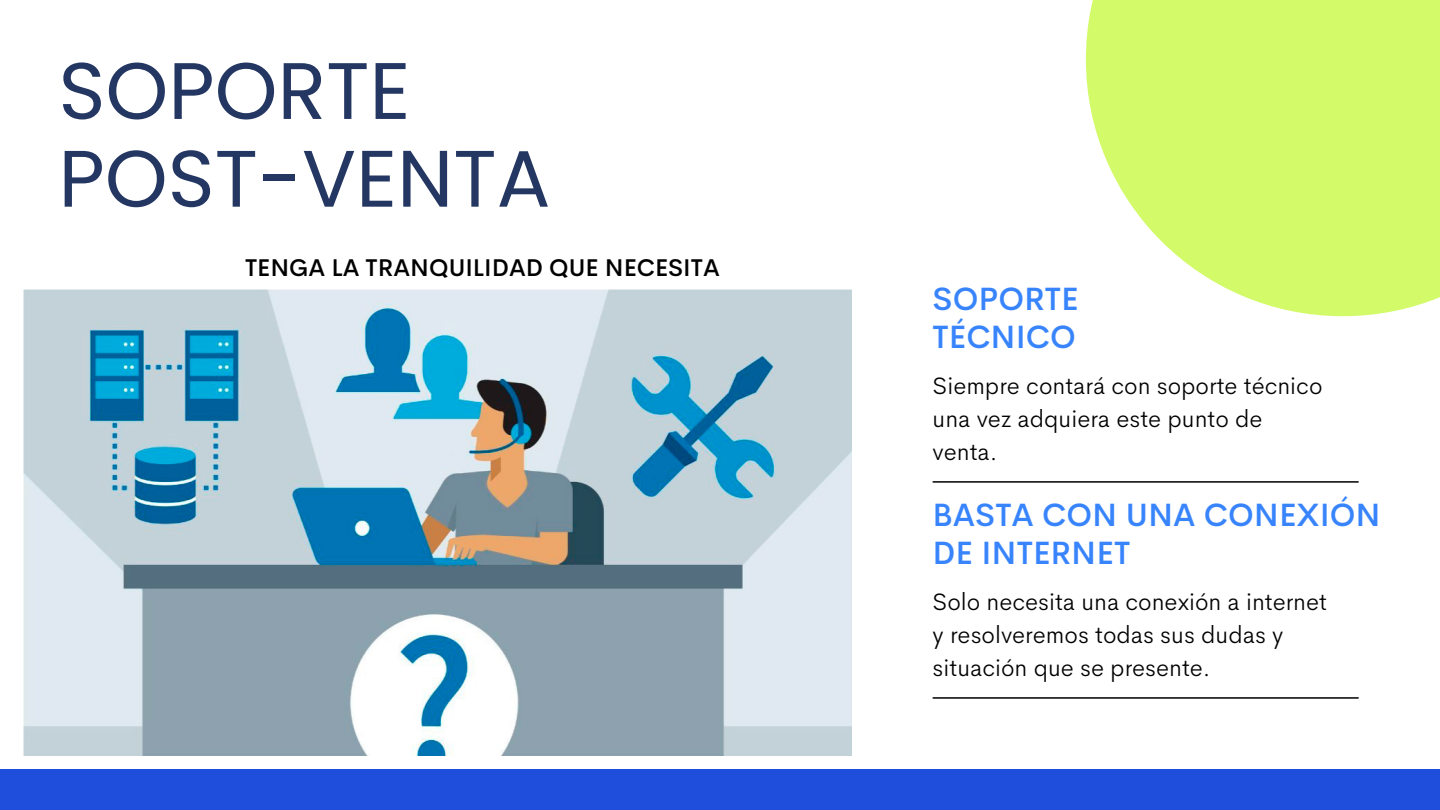
<style>
.page{position:relative;width:1440px;height:810px;background:#fff}
.page>*{position:absolute;margin:0;border:0;box-sizing:border-box;transform-origin:0 0}
.t1{font:80px/87.8px "Poppins";color:#243762}
.t2{font:500 32px/38.2px "Cerebri Sans";color:#3884fd}
.t3{font:300 24px/33px "Cerebri Sans";color:#000}
.t4{font:500 24px "Cerebri Sans";color:#000}
</style>
<div class="page">
<hr style="left:933px;top:481px;width:426px;height:2px;background:#000">
<hr style="left:933px;top:697px;width:426px;height:2px;background:#000">
<svg style="left:1086px;top:0;width:354px;height:316px;fill:#d3fa68"></svg>
<div style="left:0;top:770px;width:1440px;height:40px;background:#1f4edd"></div>
<img style="left:24px;top:290px;width:828px;height:465px">
<h1 class="t1" style="left:58px;top:47px;width:494px">SOPORTE<br>POST-VENTA</h1>
<p class="t4" style="left:245px;top:252px;width:476px">TENGA LA TRANQUILIDAD QUE NECESITA</p>
<h2 class="t2" style="left:933px;top:280px;width:147px">SOPORTE<br>TÉCNICO</h2>
<p class="t3" style="left:933px;top:369px;width:391px">Siempre contará con soporte técnico una vez adquiera este punto de venta.</p>
<h2 class="t2" style="left:933px;top:496px;width:450px">BASTA CON UNA CONEXIÓN<br>DE INTERNET</h2>
<p class="t3" style="left:933px;top:585px;width:396px">Solo necesita una conexión a internet y resolveremos todas sus dudas y situación que se presente.</p>
</div>
